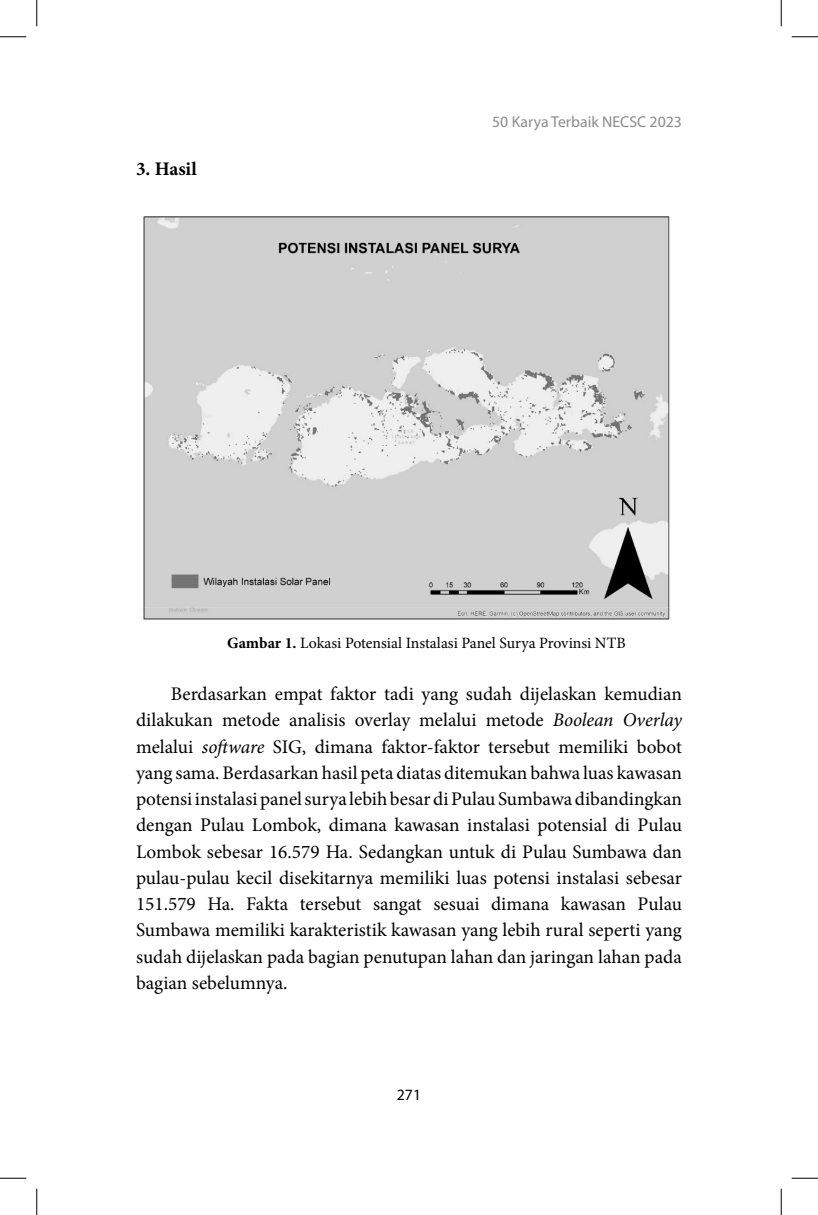
<style>
.page{position:relative;width:818px;height:1215px;background:#fff}
.page>*{position:absolute;margin:0;border:0;box-sizing:border-box;transform-origin:0 0}
.t1{font:19.25px/26.2px "Minion Pro";color:#000;text-align:justify}
.t2{font:700 19.25px "Minion Pro";color:#000}
.t3{font:15.75px "Minion Pro";color:#000}
.t4{font:15.75px "Myriad Pro";color:#8b8b8b}
.t5{font:15.75px "Myriad Pro";color:#000}
.s1{font-weight:700}
.s2{font-style:italic}
</style>
<div class="page">
<img style="left:143px;top:216px;width:527px;height:404px">
<svg style="left:0;top:36px;width:26px;height:1px"></svg>
<svg style="left:791px;top:36px;width:27px;height:1px"></svg>
<svg style="left:0;top:1177px;width:26px;height:1px"></svg>
<svg style="left:791px;top:1177px;width:27px;height:1px"></svg>
<svg style="left:36px;top:0;width:1px;height:26px"></svg>
<svg style="left:36px;top:1188px;width:1px;height:26px"></svg>
<svg style="left:781px;top:0;width:1px;height:26px"></svg>
<svg style="left:781px;top:1188px;width:1px;height:26px"></svg>
<p class="t2" style="left:136px;top:155px;width:62px">3. Hasil</p>
<p class="t4" style="left:492px;top:112px;width:191px">50 Karya Terbaik NECSC 2023</p>
<p class="t3" style="left:227px;top:632px;width:400px"><span class="s1">Gambar 1.</span> Lokasi Potensial Instalasi Panel Surya Provinsi NTB</p>
<p class="t1" style="left:136px;top:681px;width:547px;text-indent:35px">Berdasarkan empat faktor tadi yang sudah dijelaskan kemudian dilakukan metode analisis overlay melalui metode <span class="s2">Boolean Overlay </span>melalui <span class="s2">software</span> SIG, dimana faktor-faktor tersebut memiliki bobot yang sama. Berdasarkan hasil peta diatas ditemukan bahwa luas kawasan potensi instalasi panel surya lebih besar di Pulau Sumbawa dibandingkan dengan Pulau Lombok, dimana kawasan instalasi potensial di Pulau Lombok sebesar 16.579 Ha. Sedangkan untuk di Pulau Sumbawa dan pulau-pulau kecil disekitarnya memiliki luas potensi instalasi sebesar 151.579 Ha. Fakta tersebut sangat sesuai dimana kawasan Pulau Sumbawa memiliki karakteristik kawasan yang lebih rural seperti yang sudah dijelaskan pada bagian penutupan lahan dan jaringan lahan pada bagian sebelumnya.</p>
<p class="t5" style="left:397px;top:1084px;width:26px">271</p>
</div>
